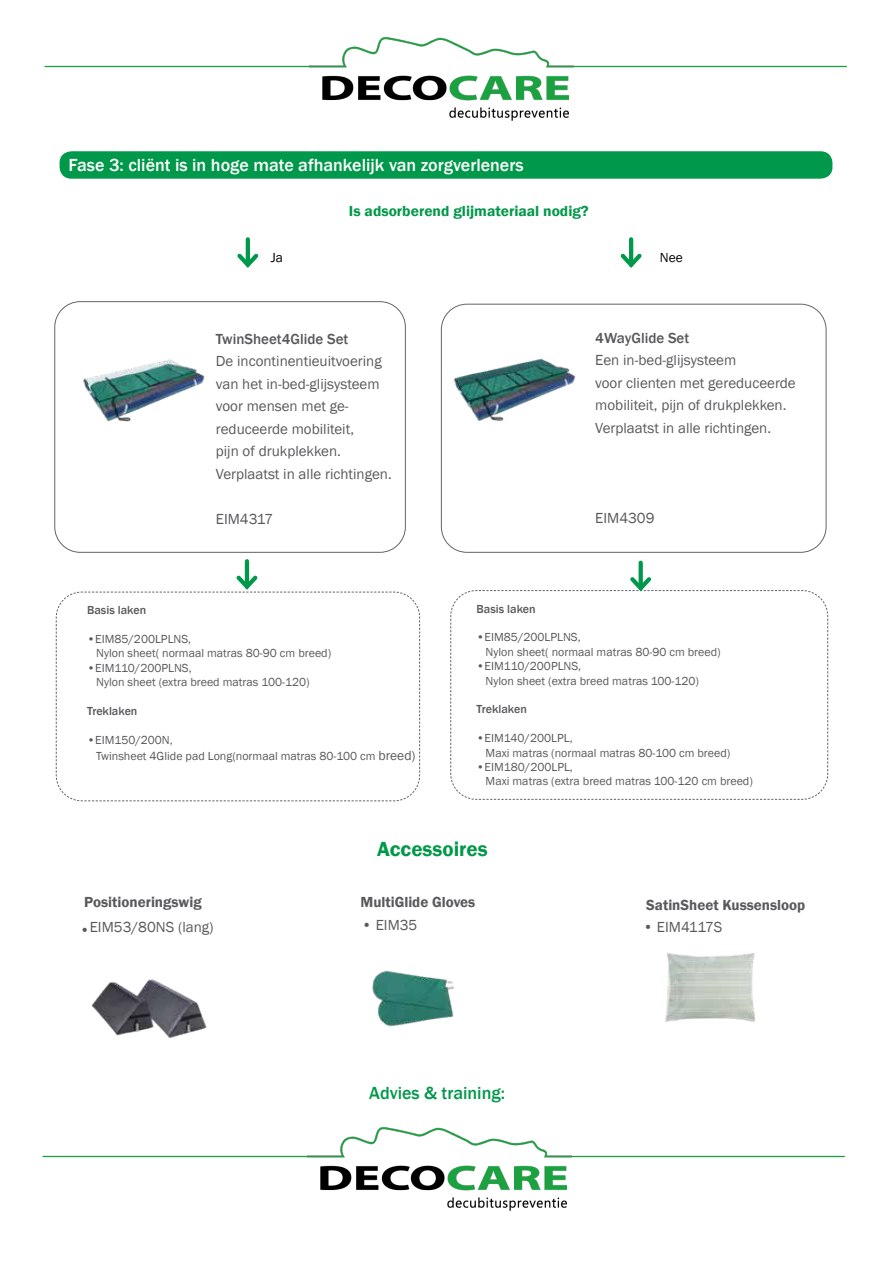
<style>
.page{position:relative;width:893px;height:1263px;background:#fff}
.page>*{position:absolute;margin:0;border:0;box-sizing:border-box;transform-origin:0 0}
.t1{font:600 21px "Franklin Gothic";color:#00984a}
.t2{font:500 18px "Franklin Gothic";color:#fff}
.t3{font:500 18px "Franklin Gothic";color:#00984a}
.t4{font:15px/22.5px "Franklin Gothic";color:#58595b}
.t5{font:600 15px "Franklin Gothic";color:#58595b}
.t6{font:600 15px "Franklin Gothic";color:#00984a}
.t7{font:500 15px "Franklin Gothic";color:#58595b}
.t8{font:13.5px "Franklin Gothic";color:#000}
.t9{font:12px/14.4px "Franklin Gothic";color:#58595b}
.t10{font:500 12px "Franklin Gothic";color:#58595b}
.s1{font-size:13.5px}
.s2{font-weight:500}
.s3{font-weight:600}
</style>
<div class="page">
<div style="left:441px;top:304px;width:385px;height:249px;border:1px solid #636569;border-radius:26px"></div>
<div style="left:54px;top:301px;width:352px;height:252px;border:1px solid #636569;border-radius:26px"></div>
<div style="left:60px;top:151px;width:772px;height:28px;background:#00984a;border-radius:12px"></div>
<hr style="left:246px;top:239px;width:4px;height:26px;background:#00984a">
<svg style="left:237px;top:250px;width:22px;height:18px"></svg>
<hr style="left:629px;top:239px;width:4px;height:26px;background:#00984a">
<svg style="left:620px;top:250px;width:22px;height:18px"></svg>
<img style="left:83px;top:359px;width:122px;height:63px">
<img style="left:454px;top:358px;width:122px;height:63px">
<img style="left:91px;top:979px;width:116px;height:59px">
<img style="left:372px;top:970px;width:82px;height:57px">
<img style="left:665px;top:953px;width:90px;height:69px">
<hr style="left:245px;top:561px;width:4px;height:26px;background:#00984a">
<svg style="left:56px;top:572px;width:364px;height:229px"></svg>
<svg style="left:639px;top:563px;width:4px;height:10px"></svg>
<svg style="left:450px;top:573px;width:378px;height:227px"></svg>
<img style="left:42px;top:1128px;width:803px;height:82px">
<img style="left:44px;top:38px;width:803px;height:82px">
<h2 class="t2" style="left:69px;top:154px;width:457px">Fase 3: cliënt is in hoge mate afhankelijk van zorgverleners</h2>
<p class="t6" style="left:349px;top:201px;width:241px">Is adsorberend glijmateriaal nodig?</p>
<p class="t8" style="left:271px;top:249px;width:14px">Ja</p>
<p class="t8" style="left:660px;top:249px;width:24px">Nee</p>
<p class="t7" style="left:216px;top:329px;width:134px">TwinSheet4Glide Set</p>
<p class="t4" style="left:216px;top:350px;width:177px">De incontinentieuitvoering van het in-bed-glijsysteem voor mensen met ge&shy;reduceerde mobiliteit,<br>pijn of drukplekken.<br>Verplaatst in alle richtingen.</p>
<p class="t4" style="left:216px;top:508px;width:59px">EIM4317</p>
<p class="t10" style="left:87px;top:603px;width:61px">Basis laken</p>
<p class="t9" style="left:96px;top:632px;width:237px;text-indent:-9px">•EIM85/200LPLNS,<br>Nylon sheet( normaal matras 80-90 cm breed)</p>
<p class="t9" style="left:96px;top:661px;width:215px;text-indent:-9px">•EIM110/200PLNS,<br>Nylon sheet (extra breed matras 100-120)</p>
<p class="t10" style="left:87px;top:703px;width:52px">Treklaken</p>
<p class="t9" style="left:96px;top:732px;width:321px;line-height:16.2px;text-indent:-9px">•EIM150/200N,<br>Twinsheet 4Glide pad Long(normaal matras 80-100 cm <span class="s1">breed)</span></p>
<p class="t7" style="left:595px;top:328px;width:95px">4WayGlide Set</p>
<p class="t4" style="left:595px;top:349px;width:202px">Een in-bed-glijsysteem<br>voor clienten met gereduceerde mobiliteit, pijn of drukplekken.<br>Verplaatst in alle richtingen.</p>
<p class="t4" style="left:595px;top:507px;width:61px">EIM4309</p>
<p class="t10" style="left:477px;top:601px;width:61px">Basis laken</p>
<p class="t9" style="left:486px;top:630px;width:237px;text-indent:-9px">•EIM85/200LPLNS,<br>Nylon sheet( normaal matras 80-90 cm breed)</p>
<p class="t9" style="left:486px;top:659px;width:215px;text-indent:-9px">•EIM110/200PLNS,<br>Nylon sheet (extra breed matras 100-120)</p>
<p class="t10" style="left:477px;top:702px;width:52px">Treklaken</p>
<p class="t9" style="left:486px;top:731px;width:246px;text-indent:-9px"><span class="s2">•</span>EIM140/200LPL,<br>Maxi matras (normaal matras 80-100 cm breed)</p>
<p class="t9" style="left:486px;top:760px;width:269px;text-indent:-9px">•EIM180/200LPL,<br>Maxi matras (extra breed matras 100-120 cm breed)</p>
<p class="t5" style="left:84px;top:892px;width:119px">Positioneringswig</p>
<p class="t4" style="left:80px;top:916px;width:135px">•EIM53/80NS (lang)</p>
<h1 class="t1" style="left:377px;top:836px;width:112px">Accessoires</h1>
<p class="t5" style="left:360px;top:893px;width:116px">MultiGlide Gloves</p>
<p class="t4" style="left:362px;top:914px;width:57px">• EIM35</p>
<h2 class="t3" style="left:369px;top:1081px;width:137px">Advies &amp; training:</h2>
<p class="t5" style="left:646px;top:896px;width:161px">SatinSheet Kussensloop</p>
<p class="t4" style="left:643px;top:916px;width:81px"><span class="s3">•</span> EIM4117S</p>
</div>
